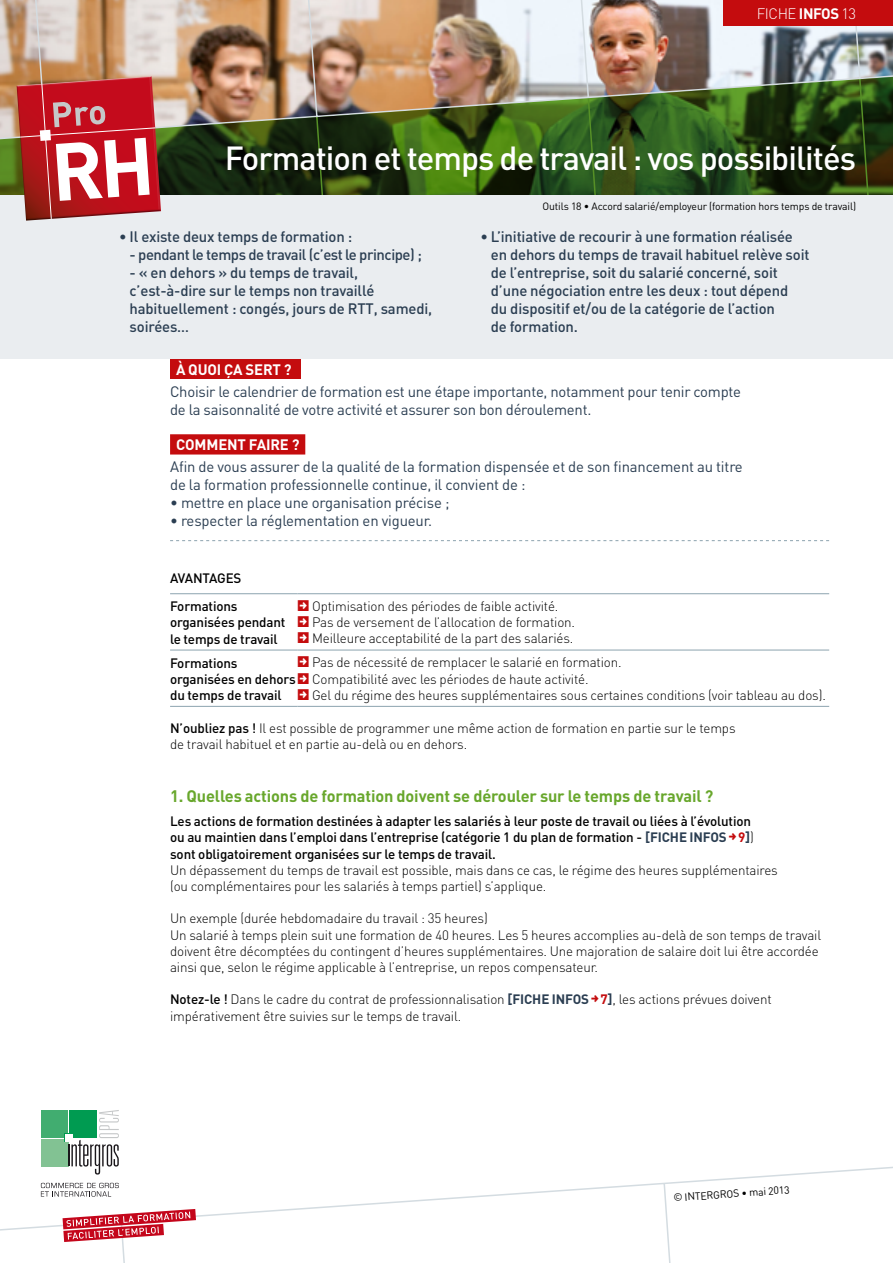
<style>
.page{position:relative;width:893px;height:1263px;background:#fff}
.page>*{position:absolute;margin:0;border:0;box-sizing:border-box;transform-origin:0 0}
.t1{font:500 33px "DIN";letter-spacing:-.03em;color:#fff}
.Titre_vert{font:700 16.5px "DIN";letter-spacing:-.01em;color:#68a72c}
.Texte_intro{font:500 15px/18px "DIN";letter-spacing:-.01em;color:#2b3e52}
.Réponse{font:15px/18px "DIN";letter-spacing:-.01em;color:#2b3e52}
.Texte_intro-2{font:500 15px "DIN";letter-spacing:-.03em;color:#2b3e52}
.Question{font:700 15px "DIN";letter-spacing:-.01em;color:#fff}
.t2{font:300 15px "DIN";letter-spacing:-.03em;color:#fff}
.Texte_courant{font:300 13.5px/16.2px "DIN";letter-spacing:-.01em;color:#000}
.Tableau_-_Texte{font:300 13.5px "DIN";letter-spacing:-.01em;color:#000}
.Texte_courant-2{font:500 13.5px/16.2px "DIN";letter-spacing:-.01em;color:#000}
.Tableau_-_Texte-2{font:500 13.5px/16.2px "DIN";letter-spacing:-.01em;color:#000}
.Tableau-Titre_Medium{font:500 13.5px "DIN";letter-spacing:-.015em;color:#000}
.t3{font:10.5px "DIN";letter-spacing:-.01em;color:#000}
.s1{font-weight:700}
.s2{font-family:"Mini Pics Directional SA";font-weight:400;color:#c40c0e}
.s3{font-weight:300}
.s4{font-weight:500}
.s5{font-weight:700;color:#2b3e52}
.s6{font-family:"Mini Pics Directional AA";font-weight:400;color:#c40c0e}
.s7{font-weight:700;color:#c40c0e}
</style>
<div class="page">
<img style="left:0;top:0;width:893px;height:1263px">
<div style="left:0;top:276px;width:893px;height:881px;background:#fff"></div>
<div style="left:723px;top:0;width:170px;height:26px;background:#c40c0e"></div>
<svg style="left:63px;top:1209px;width:133px;height:33px"></svg>
<svg style="left:40px;top:1157px;width:29px;height:10px"></svg>
<div style="left:41px;top:1138px;width:28px;height:28px;background:#82c293"></div>
<div style="left:41px;top:1110px;width:28px;height:28px;background:#41ad70"></div>
<div style="left:69px;top:1110px;width:28px;height:28px;background:#009b51"></div>
<div style="left:65px;top:1134px;width:8px;height:7px;background:#fff"></div>
<hr style="left:68px;top:1144px;width:2px;height:22px;background:#1a171b">
<svg style="left:71px;top:1110px;width:48px;height:64px"></svg>
<svg style="left:41px;top:1183px;width:78px;height:13px"></svg>
<img style="left:180px;top:75px;width:713px;height:121px">
<div style="left:0;top:196px;width:893px;height:163px;background:#eaedf0"></div>
<svg style="left:0;top:68px;width:180px;height:153px"></svg>
<hr style="left:170px;top:593px;width:128px;height:1px;background:#8ca3af">
<hr style="left:298px;top:593px;width:531px;height:1px;background:#8ca3af">
<hr style="left:170px;top:650px;width:128px;height:1px;background:#8ca3af">
<hr style="left:298px;top:650px;width:531px;height:1px;background:#8ca3af">
<hr style="left:170px;top:706px;width:128px;height:1px;background:#8ca3af">
<hr style="left:298px;top:706px;width:531px;height:1px;background:#8ca3af">
<div style="left:170px;top:359px;width:130px;height:20px;background:#c40c0e"></div>
<div style="left:170px;top:434px;width:135px;height:20px;background:#c40c0e"></div>
<svg style="left:170px;top:540px;width:659px;height:1px"></svg>
<p class="t2" style="left:757px;top:4px;width:101px">FICHE <span class="s1">INFOS</span> 13</p>
<p class="t1" style="left:225px;top:137px;width:633px">Formation et temps de travail : vos possibilités</p>
<p class="t3" style="left:542px;top:200px;width:315px">Outils 18 • Accord salarié/employeur (formation hors temps de travail)</p>
<p class="Texte_intro" style="left:119px;top:227px;width:235px">• Il existe deux temps de formation :</p>
<p class="Texte_intro-2" style="left:130px;top:245px;width:294px">- pendant le temps de travail (c’est le principe) ;</p>
<p class="Texte_intro" style="left:130px;top:263px;width:304px">- « en dehors » du temps de travail, c’est-à-dire sur le temps non travaillé habituellement : congés, jours de RTT, samedi, soirées…</p>
<p class="Texte_intro" style="left:491px;top:227px;width:320px;text-indent:-11px">• L’initiative de recourir à une formation réalisée en dehors du temps de travail habituel relève soit de l’entreprise, soit du salarié concerné, soit d’une négociation entre les deux : tout dépend<br>du dispositif et/ou de la catégorie de l’action<br>de formation.</p>
<p class="Question" style="left:176px;top:359px;width:117px">À QUOI ÇA SERT ?</p>
<p class="Réponse" style="left:170px;top:382px;width:572px">Choisir le calendrier de formation est une étape importante, notamment pour tenir compte de la saisonnalité de votre activité et assurer son bon déroulement.</p>
<p class="Question" style="left:176px;top:435px;width:125px">COMMENT FAIRE ?</p>
<p class="Réponse" style="left:170px;top:457px;width:574px">Afin de vous assurer de la qualité de la formation dispensée et de son financement au titre de la formation professionnelle continue, il convient de :</p>
<p class="Réponse" style="left:170px;top:493px;width:281px">• mettre en place une organisation précise ;</p>
<p class="Réponse" style="left:170px;top:511px;width:264px">• respecter la réglementation en vigueur.</p>
<p class="Tableau-Titre_Medium" style="left:170px;top:570px;width:73px">AVANTAGES</p>
<p class="Tableau_-_Texte-2" style="left:170px;top:598px;width:117px">Formations organisées pendant le temps de travail</p>
<p class="Tableau_-_Texte" style="left:298px;top:598px;width:262px"><span class="s2">.</span> Optimisation des périodes de faible activité.</p>
<p class="Tableau_-_Texte" style="left:298px;top:614px;width:279px"><span class="s2">.</span> Pas de versement de l’allocation de formation.</p>
<p class="Tableau_-_Texte" style="left:298px;top:630px;width:277px"><span class="s2">.</span> Meilleure acceptabilité de la part des salariés.</p>
<p class="Tableau_-_Texte-2" style="left:170px;top:654px;width:420px">Formations<br>organisées en dehors<span class="s2">.</span> <span class="s3">Compatibilité avec les périodes de haute activité. </span>du temps de travail</p>
<p class="Tableau_-_Texte" style="left:298px;top:654px;width:325px"><span class="s2">.</span> Pas de nécessité de remplacer le salarié en formation.</p>
<p class="Tableau_-_Texte" style="left:298px;top:686px;width:530px"><span class="s2">.</span> Gel du régime des heures supplémentaires sous certaines conditions (voir tableau au dos).</p>
<p class="Texte_courant" style="left:170px;top:720px;width:567px"><span class="s4">N’oubliez pas !</span> Il est possible de programmer une même action de formation en partie sur le temps de travail habituel et en partie au-delà ou en dehors.</p>
<p class="Titre_vert" style="left:170px;top:785px;width:545px">1. Quelles actions de formation doivent se dérouler sur le temps de travail ?</p>
<p class="Texte_courant-2" style="left:170px;top:813px;width:585px">Les actions de formation destinées à adapter les salariés à leur poste de travail ou liées à l’évolution ou au maintien dans l’emploi dans l’entreprise (catégorie 1 du plan de formation - <span class="s5">[FICHE INFOS</span><span class="s6">.</span><span class="s7">9</span><span class="s5">]</span><span class="s3">) </span>sont obligatoirement organisées sur le temps de travail.</p>
<p class="Texte_courant" style="left:170px;top:862px;width:609px">Un dépassement du temps de travail est possible, mais dans ce cas, le régime des heures supplémentaires (ou complémentaires pour les salariés à temps partiel) s’applique.</p>
<p class="Texte_courant" style="left:170px;top:910px;width:319px">Un exemple (durée hebdomadaire du travail : 35 heures)</p>
<p class="Texte_courant" style="left:170px;top:926px;width:653px">Un salarié à temps plein suit une formation de 40 heures. Les 5 heures accomplies au-delà de son temps de travail doivent être décomptées du contingent d’heures supplémentaires. Une majoration de salaire doit lui être accordée ainsi que, selon le régime applicable à l’entreprise, un repos compensateur.</p>
<p class="Texte_courant" style="left:170px;top:991px;width:603px"><span class="s4">Notez-le !</span> Dans le cadre du contrat de professionnalisation <span class="s5">[FICHE INFOS</span><span class="s6">.</span><span class="s7">7</span><span class="s5">]</span>, les actions prévues doivent impérativement être suivies sur le temps de travail.</p>
<p class="t3" style="left:673px;top:1191px;width:118px;rotate:-4deg">© INTERGROS • mai 2013</p>
</div>
